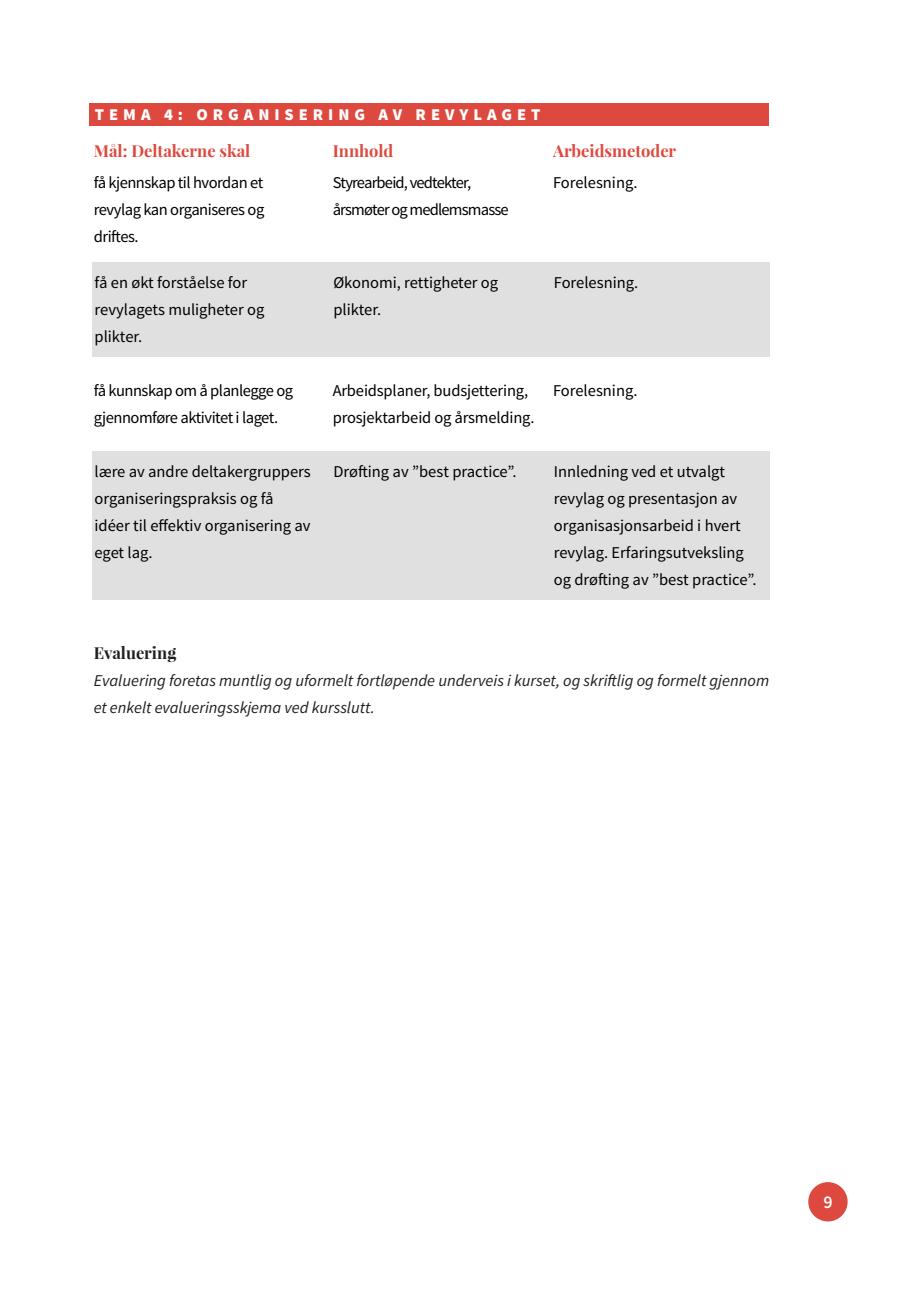
<style>
.page{position:relative;width:919px;height:1289px;background:#fff}
.page>*{position:absolute;margin:0;border:0;box-sizing:border-box;transform-origin:0 0}
.t1{font:600 18px "Source Sans Pro";color:#fff}
.t2{font:16.5px/27px "Source Sans Pro";letter-spacing:-.005em;color:#000}
.t3{font:italic 16.5px/27px "Source Sans Pro";color:#231f20}
.t4{font:16.5px/27px "Source Sans Pro";letter-spacing:-.03em;color:#000}
.t5{font:16.5px/27px "Source Sans Pro";letter-spacing:-.05em;color:#000}
.t6{font:700 16.5px "Playfair Display";color:#dd493e}
.t7{font:900 16.5px "Source Sans Pro";letter-spacing:.3em;color:#fff}
.t8{font:700 16.5px "Playfair Display";color:#231f20}
</style>
<div class="page">
<div style="left:92px;top:262px;width:677px;height:94px;background:#e0e0e0"></div>
<div style="left:92px;top:451px;width:677px;height:148px;background:#e0e0e0"></div>
<div style="left:89px;top:103px;width:679px;height:22px;background:#dd493e"></div>
<div style="left:808px;top:1182px;width:39px;height:39px;background:#dd493e;border-radius:50%"></div>
<p class="t7" style="left:95px;top:103px;width:447px">TEMA 4: ORGANISERING AV REVYLAGET</p>
<p class="t6" style="left:94px;top:140px;width:158px">Mål: Deltakerne skal</p>
<p class="t2" style="left:94px;top:169px;width:172px;text-align:justify">få kjennskap til hvordan et revylag kan organiseres og driftes.</p>
<p class="t2" style="left:94px;top:269px;width:171px">få en økt forståelse for revylagets muligheter og plikter.</p>
<p class="t4" style="left:94px;top:378px;width:201px">få kunnskap om å planlegge og gjennomføre aktivitet i laget.</p>
<p class="t2" style="left:94px;top:458px;width:218px">lære av andre deltakergruppers organiseringspraksis og få idéer til effektiv organisering av eget lag.</p>
<p class="t6" style="left:332px;top:140px;width:62px">Innhold</p>
<p class="t6" style="left:553px;top:140px;width:125px">Arbeidsmetoder</p>
<p class="t5" style="left:332px;top:169px;width:177px">Styrearbeid, vedtekter, årsmøter og medlemsmasse</p>
<p class="t2" style="left:333px;top:269px;width:166px">Økonomi, rettigheter og plikter.</p>
<p class="t2" style="left:553px;top:169px;width:86px">Forelesning.</p>
<p class="t2" style="left:553px;top:269px;width:86px">Forelesning.</p>
<p class="t2" style="left:332px;top:377px;width:203px">Arbeidsplaner, budsjettering, prosjektarbeid og årsmelding.</p>
<p class="t2" style="left:333px;top:458px;width:185px">Drøfting av ”best practice”.</p>
<p class="t2" style="left:553px;top:377px;width:86px">Forelesning.</p>
<p class="t2" style="left:553px;top:458px;width:204px">Innledning ved et utvalgt revylag og presentasjon av organisasjonsarbeid i hvert revylag. Erfaringsutveksling og drøfting av ”best practice”.</p>
<p class="t8" style="left:94px;top:642px;width:84px">Evaluering</p>
<p class="t3" style="left:94px;top:666px;width:676px">Evaluering foretas muntlig og uformelt fortløpende underveis i kurset, og skriftlig og formelt gjennom et enkelt evalueringsskjema ved kursslutt.</p>
<p class="t1" style="left:823px;top:1190px;width:11px">9</p>
</div>
